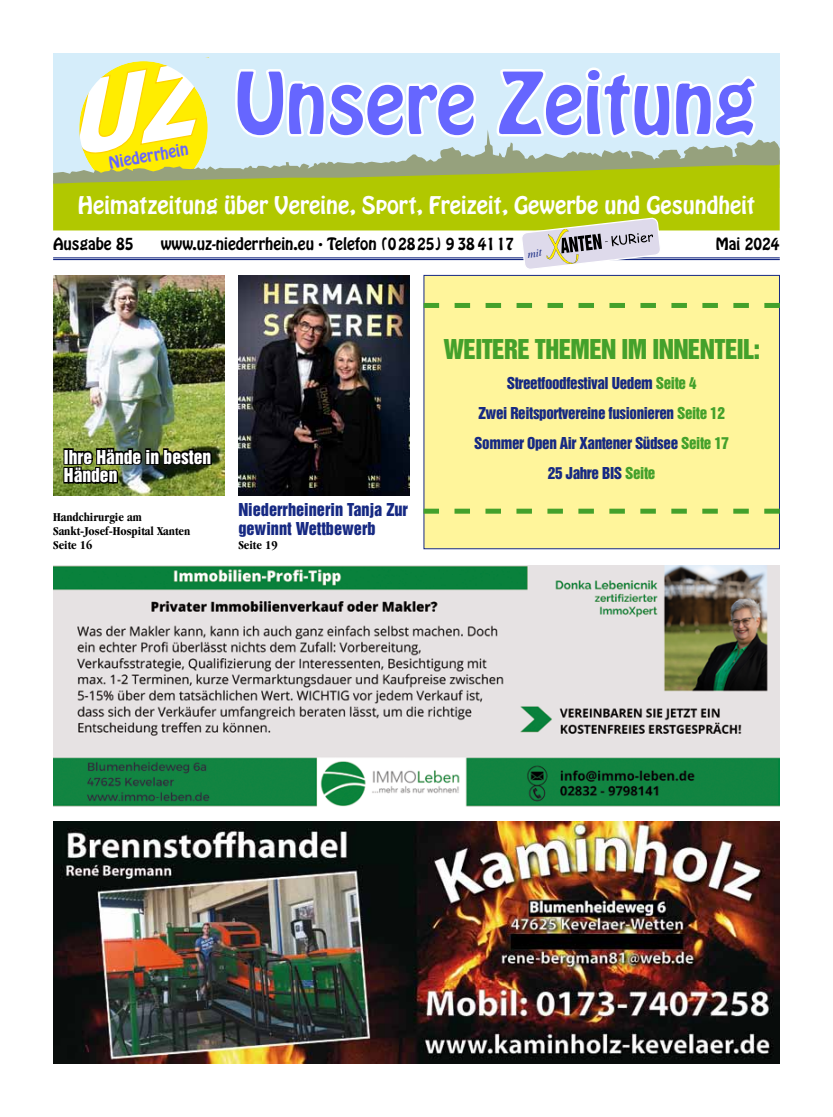
<style>
.page{position:relative;width:833px;height:1117px;background:#fff}
.page>*{position:absolute;margin:0;border:0;box-sizing:border-box;transform-origin:0 0}
.t1{font:75px "Hobo Std";color:#66f}
.t2{font:25px "Helvetica Inserat";letter-spacing:-.025em;color:#44a12b}
.t3{font:21.5px "Hobo Std";color:#fff}
.t4{font:17.5px/18.8px "Helvetica Inserat";color:#fff}
.t5{font:16.25px/18.8px "Helvetica Inserat";color:#162983}
.t6{font:15px/30px "Helvetica Inserat";letter-spacing:-.025em;color:#162983;text-align:center}
.t7{font:15px "Hobo Std";color:#000}
.t8{font:15px "Hobo Std";color:#66f}
.t9{font:700 condensed 12.5px/13.8px "Garamond";color:#000}
.s1{color:#44a12b}
</style>
<div class="page">
<div style="left:423px;top:275px;width:357px;height:274px;background:#fff59b;border:1px solid #162983"></div>
<div style="left:53px;top:53px;width:726px;height:135px;background:#d5edfa"></div>
<svg style="left:496px;top:67px;width:261px;height:62px"></svg>
<hr style="left:53px;top:257px;width:726px;height:1px;background:#162983">
<hr style="left:53px;top:259px;width:726px;height:1px;background:#162983">
<svg style="left:79px;top:57px;width:397px;height:72px"></svg>
<div style="left:53px;top:184px;width:726px;height:46px;background:#b1c800"></div>
<svg style="left:53px;top:129px;width:726px;height:55px"></svg>
<svg style="left:423px;top:303px;width:357px;height:5px"></svg>
<svg style="left:423px;top:508px;width:356px;height:5px"></svg>
<img style="left:53px;top:821px;width:727px;height:242px">
<img style="left:53px;top:565px;width:727px;height:241px">
<img style="left:53px;top:275px;width:171px;height:220px">
<img style="left:238px;top:290px;width:171px;height:205px">
<img style="left:62px;top:446px;width:151px;height:39px">
<svg style="left:158px;top:218px;width:503px;height:72px"></svg>
<h1 class="t1" style="left:235px;top:51px;width:522px">Unsere Zeitung</h1>
<p class="t8" style="left:107px;top:152px;width:82px;rotate:-10deg">Niederrhein</p>
<h3 class="t3" style="left:78px;top:190px;width:678px">Heimatzeitung über Vereine, Sport, Freizeit, Gewerbe und Gesundheit</h3>
<p class="t7" style="left:53px;top:234px;width:82px">Ausgabe 85</p>
<p class="t7" style="left:161px;top:234px;width:355px">www.uz-niederrhein.eu . Telefon (02825) 9 38 4117</p>
<p class="t7" style="left:715px;top:234px;width:65px">Mai 2024</p>
<p class="t4" style="left:64px;top:447px;width:149px">Ihre Hände in besten<br>Händen</p>
<p class="t9" style="left:53px;top:510px;width:139px">Handchirurgie am<br>Sankt-Josef-Hospital Xanten<br>Seite 16</p>
<p class="t5" style="left:238px;top:500px;width:171px">Niederrheinerin Tanja Zur gewinnt Wettbewerb</p>
<p class="t9" style="left:238px;top:537px;width:41px">Seite 19</p>
<h2 class="t2" style="left:443px;top:334px;width:318px">Weitere Themen im Innenteil:</h2>
<p class="t6" style="left:474px;top:368px;width:256px">Streetfoodfestival Uedem <span class="s1">Seite 4<br></span>Zwei Reitsportvereine fusionieren <span class="s1">Seite 12<br></span>Sommer Open Air Xantener Südsee <span class="s1">Seite 17<br></span>25 Jahre BIS <span class="s1">Seite</span></p>
</div>
